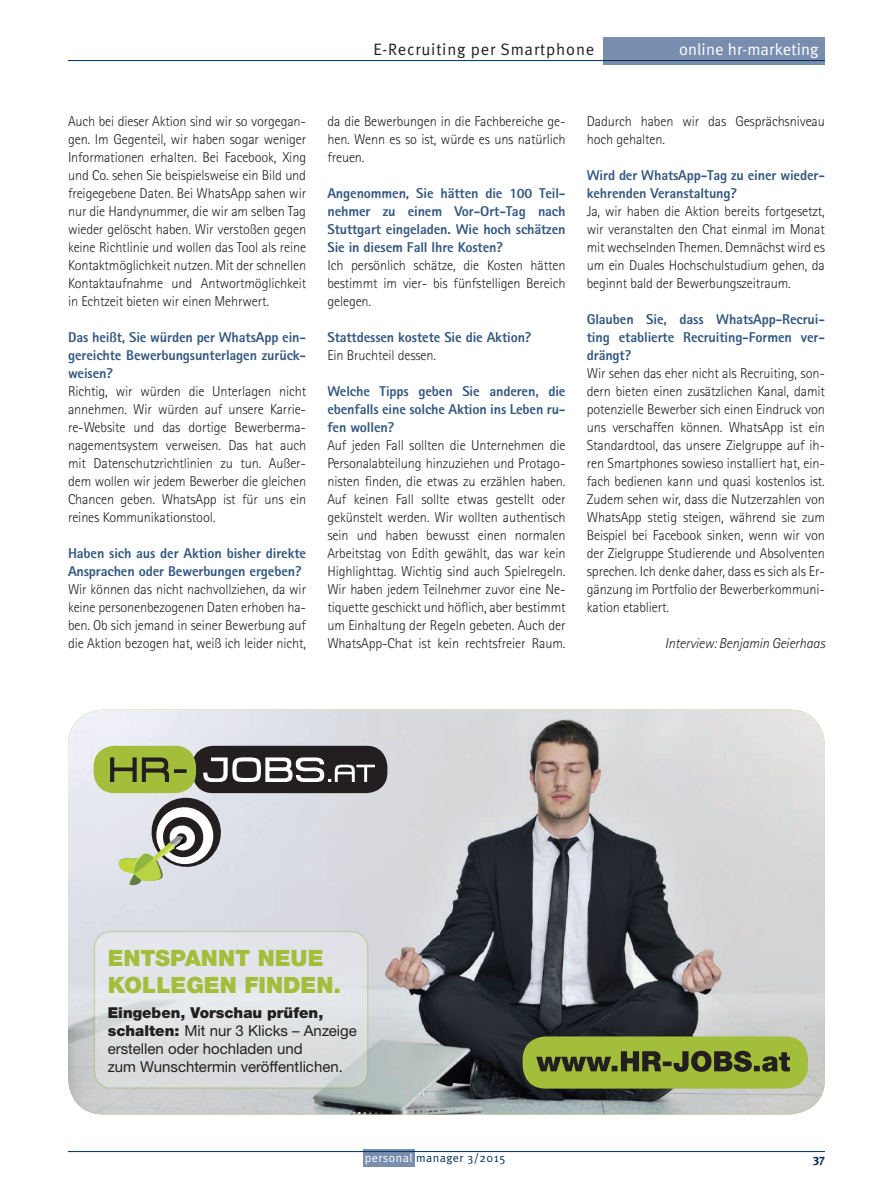
<style>
.page{position:relative;width:893px;height:1191px;background:#fff}
.page>*{position:absolute;margin:0;border:0;box-sizing:border-box;transform-origin:0 0}
.t1{font:900 22.5px "Helvetica Neue LTW1 G";color:#a2be3a}
.Seite_Thema{font:16.5px "Meta Normal";letter-spacing:.05em;color:#231f20}
.Seite_Thema_Balken{font:16.5px "Meta Normal";letter-spacing:.01em;color:#fff}
.t2{font:15px "Helvetica Neue LTW1 G";color:#231f20}
.t3{font:900 15px "Helvetica Neue LTW1 G";color:#231f20}
.Body{font:300 14.25px/18px "Rotis Sans Serif";letter-spacing:-.01em;color:#231f20;text-align:justify}
.Body-2{font:800 14.25px/18px "Rotis Sans Serif";letter-spacing:-.01em;color:#335780;text-align:justify}
.Body-3{font:italic 300 14.25px "Rotis Sans Serif";letter-spacing:-.01em;color:#231f20}
.t4{font:12px "Meta Normal";letter-spacing:.04em;color:#002d5a}
.t5{font:700 12px "Meta";color:#002d5a}
.s1{font-weight:900}
.s2{color:#fff}
</style>
<div class="page">
<div style="left:363px;top:1149px;width:51px;height:17px;background:#798eaf"></div>
<hr style="left:68px;top:1151px;width:757px;height:1px;background:#002d5a">
<div style="left:604px;top:37px;width:221px;height:28px;background:#798eaf"></div>
<hr style="left:68px;top:60px;width:757px;height:1px;background:#002d5a">
<img style="left:68px;top:709px;width:757px;height:405px">
<div style="left:192px;top:746px;width:195px;height:47px;background:#231f20;border-radius:21px"></div>
<div style="left:94px;top:746px;width:102px;height:47px;background:#a2be3a;border-radius:21px"></div>
<svg style="left:110px;top:757px;width:265px;height:129px"></svg>
<div style="left:523px;top:1036px;width:285px;height:52px;background:#a2be3a;border-radius:23px"></div>
<svg style="left:536px;top:1050px;width:254px;height:21px"></svg>
<div style="left:94px;top:931px;width:274px;height:157px;background:#e1e3e7;border-radius:17px"></div>
<div style="left:94px;top:930px;width:275px;height:159px;border:2px solid #8eb63e;border-radius:17px"></div>
<p class="Seite_Thema" style="left:373px;top:39px;width:222px">E-Recruiting per Smartphone</p>
<p class="Seite_Thema_Balken" style="left:679px;top:40px;width:141px">online hr-marketing</p>
<p class="Body" style="left:68px;top:112px;width:240px">Auch bei dieser Aktion sind wir so vorgegan&shy;gen. Im Gegenteil, wir haben sogar weniger Informationen erhalten. Bei Facebook, Xing und Co. sehen Sie beispielsweise ein Bild und freigegebene Daten. Bei WhatsApp sahen wir nur die Handynummer, die wir am selben Tag wieder gelöscht haben. Wir verstoßen gegen keine Richtlinie und wollen das Tool als reine Kontaktmöglichkeit nutzen. Mit der schnellen Kontaktaufnahme und Antwortmöglichkeit in Echtzeit bieten wir einen Mehrwert.</p>
<p class="Body-2" style="left:68px;top:328px;width:240px">Das heißt, Sie würden per WhatsApp ein&shy;gereichte Bewerbungsunterlagen zurück&shy;weisen?</p>
<p class="Body" style="left:68px;top:382px;width:240px">Richtig, wir würden die Unterlagen nicht annehmen. Wir würden auf unsere Karrie&shy;re-Website und das dortige Bewerberma&shy;nagementsystem verweisen. Das hat auch mit Datenschutzrichtlinien zu tun. Außer&shy;dem wollen wir jedem Bewerber die gleichen Chancen geben. WhatsApp ist für uns ein reines Kommunikationstool.</p>
<p class="Body-2" style="left:68px;top:544px;width:240px">Haben sich aus der Aktion bisher direkte<br>Ansprachen oder Bewerbungen ergeben?</p>
<p class="Body" style="left:68px;top:580px;width:240px">Wir können das nicht nachvollziehen, da wir keine personenbezogenen Daten erhoben ha&shy;ben. Ob sich jemand in seiner Bewerbung auf die Aktion bezogen hat, weiß ich leider nicht,</p>
<p class="Body" style="left:327px;top:112px;width:240px">da die Bewerbungen in die Fachbereiche ge&shy;hen. Wenn es so ist, würde es uns natürlich freuen.</p>
<p class="Body-2" style="left:327px;top:184px;width:240px">Angenommen, Sie hätten die 100 Teil&shy;nehmer zu einem Vor-Ort-Tag nach Stuttgart eingeladen. Wie hoch schätzen Sie in diesem Fall Ihre Kosten?</p>
<p class="Body" style="left:327px;top:256px;width:240px">Ich persönlich schätze, die Kosten hätten bestimmt im vier- bis fünfstelligen Bereich gelegen.</p>
<p class="Body-2" style="left:327px;top:328px;width:206px">Stattdessen kostete Sie die Aktion?</p>
<p class="Body" style="left:327px;top:346px;width:110px">Ein Bruchteil dessen.</p>
<p class="Body-2" style="left:327px;top:382px;width:240px">Welche Tipps geben Sie anderen, die ebenfalls eine solche Aktion ins Leben ru&shy;fen wollen?</p>
<p class="Body" style="left:327px;top:436px;width:240px">Auf jeden Fall sollten die Unternehmen die Personalabteilung hinzuziehen und Protago&shy;nisten finden, die etwas zu erzählen haben.<br>Auf keinen Fall sollte etwas gestellt oder gekünstelt werden. Wir wollten authentisch sein und haben bewusst einen normalen Arbeitstag von Edith gewählt, das war kein Highlighttag. Wichtig sind auch Spielregeln.<br>Wir haben jedem Teilnehmer zuvor eine Ne&shy;tiquette geschickt und höflich, aber bestimmt um Einhaltung der Regeln gebeten. Auch der WhatsApp-Chat ist kein rechtsfreier Raum.</p>
<p class="Body" style="left:587px;top:112px;width:240px">Dadurch haben wir das Gesprächsniveau hoch gehalten.</p>
<p class="Body-2" style="left:587px;top:166px;width:240px">Wird der WhatsApp-Tag zu einer wieder&shy;kehrenden Veranstaltung?</p>
<p class="Body" style="left:587px;top:202px;width:240px">Ja, wir haben die Aktion bereits fortgesetzt, wir veranstalten den Chat einmal im Monat mit wechselnden Themen. Demnächst wird es um ein Duales Hochschulstudium gehen, da beginnt bald der Bewerbungszeitraum.</p>
<p class="Body-2" style="left:587px;top:310px;width:240px">Glauben Sie, dass WhatsApp-Recrui&shy;ting etablierte Recruiting-Formen ver&shy;drängt?</p>
<p class="Body" style="left:587px;top:364px;width:240px">Wir sehen das eher nicht als Recruiting, son&shy;dern bieten einen zusätzlichen Kanal, damit potenzielle Bewerber sich einen Eindruck von uns verschaffen können. WhatsApp ist ein Standardtool, das unsere Zielgruppe auf ih&shy;ren Smartphones sowieso installiert hat, ein&shy;fach bedienen kann und quasi kostenlos ist.<br>Zudem sehen wir, dass die Nutzerzahlen von WhatsApp stetig steigen, während sie zum Beispiel bei Facebook sinken, wenn wir von der Zielgruppe Studierende und Absolventen sprechen. Ich denke daher, dass es sich als Er&shy;gänzung im Portfolio der Bewerberkommuni&shy;kation etabliert.</p>
<p class="Body-3" style="left:665px;top:635px;width:162px">Interview: Benjamin Geierhaas</p>
<p class="t1" style="left:108px;top:944px;width:217px">ENTSPANNT NEUE</p>
<p class="t1" style="left:108px;top:971px;width:235px">KOLLEGEN FINDEN.</p>
<p class="t3" style="left:108px;top:1003px;width:217px">Eingeben, Vorschau prüfen,</p>
<p class="t2" style="left:108px;top:1021px;width:251px"><span class="s1">schalten:</span> Mit nur 3 Klicks – Anzeige</p>
<p class="t2" style="left:108px;top:1039px;width:196px">erstellen oder hochladen und</p>
<p class="t2" style="left:108px;top:1057px;width:237px">zum Wunschtermin veröffentlichen.</p>
<p class="t4" style="left:365px;top:1151px;width:142px"><span class="s2">personal</span> manager 3/2015</p>
<p class="t5" style="left:813px;top:1151px;width:14px">37</p>
</div>
